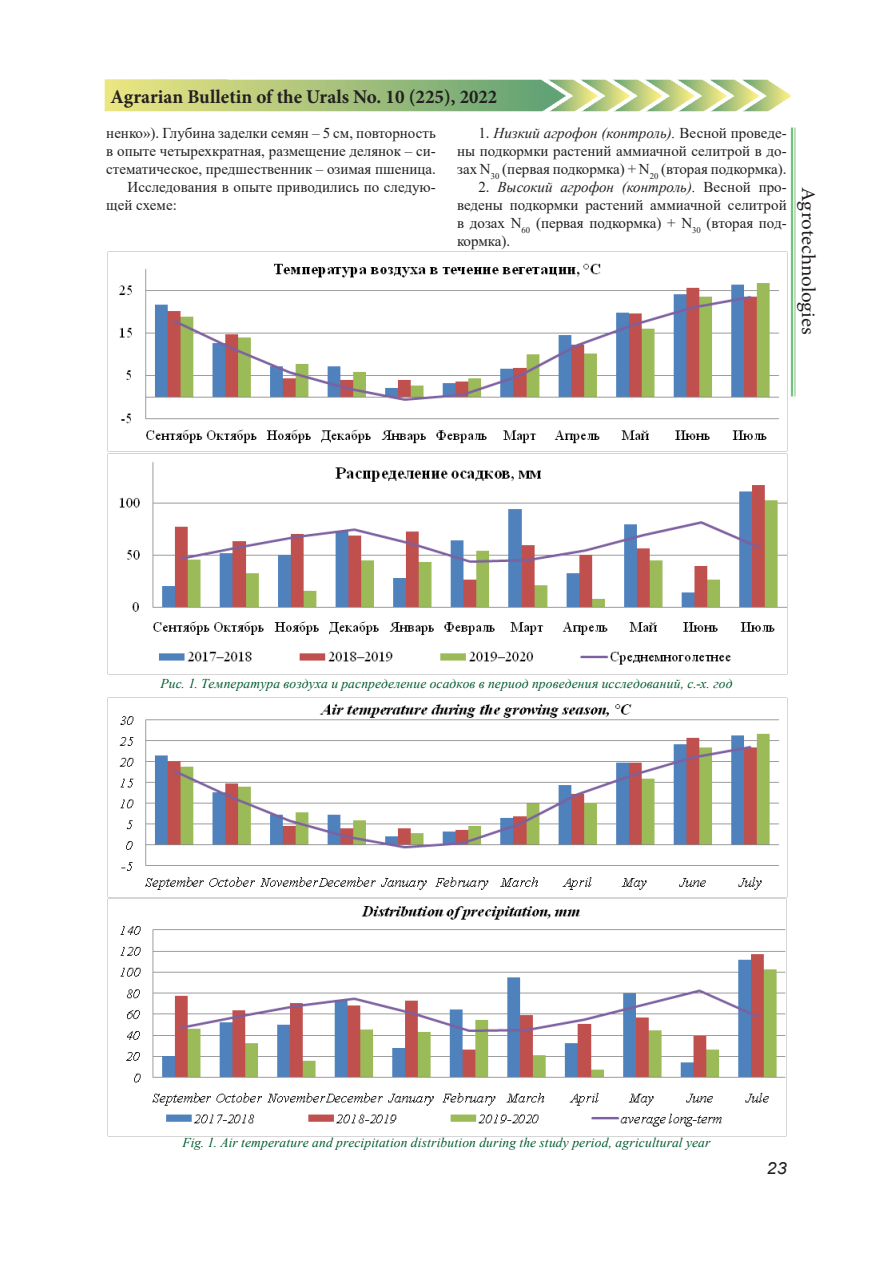
<style>
.page{position:relative;width:893px;height:1263px;background:#fff}
.page>*{position:absolute;margin:0;border:0;box-sizing:border-box;transform-origin:0 0}
.t1{font:700 19.5px "Minion Pro";color:#231f20}
.t2{font:19.5px "Minion Pro";letter-spacing:-.005em;color:#231f20;scale:1.08 1}
.t3{font:italic 16.8px "Arial";color:#231f20;scale:1.08 1}
.t4{font:15px/18px "Times New Roman";color:#231f20;text-align:justify}
.t5{font:italic 13.5px "Times New Roman";letter-spacing:.01em;color:#025b30}
.s1{font-style:italic}
</style>
<div class="page">
<hr style="left:791px;top:128px;width:2px;height:268px;background:#40ae49">
<hr style="left:795px;top:128px;width:1px;height:268px;background:#40ae49">
<img style="left:105px;top:79px;width:686px;height:32px">
<img style="left:107px;top:252px;width:681px;height:200px">
<img style="left:107px;top:454px;width:681px;height:221px">
<img style="left:107px;top:697px;width:681px;height:439px">
<h1 class="t1" style="left:111px;top:83px;width:388px">Agrarian Bulletin of the Urals No. 10 (225), 2022</h1>
<p class="t4" style="left:106px;top:123px;width:331px">ненко»). Глубина заделки семян – 5 см, повторность</p>
<p class="t4" style="left:106px;top:141px;width:331px">в опыте четырехкратная, размещение делянок – си-</p>
<p class="t4" style="left:106px;top:159px;width:331px">стематическое, предшественник – озимая пшеница.</p>
<p class="t4" style="left:128px;top:177px;width:310px">Исследования в опыте приводились по следую-</p>
<p class="t4" style="left:106px;top:195px;width:72px">щей схеме:</p>
<p class="t4" style="left:457px;top:123px;width:331px;text-indent:21px">1. <span class="s1">Низкий агрофон (контроль).</span> Весной проведе&shy;ны подкормки растений аммиачной селитрой в до&shy;зах N<sub>30</sub> (первая подкормка) + N<sub>20</sub> (вторая подкормка).</p>
<p class="t4" style="left:457px;top:177px;width:331px;text-indent:21px">2. <span class="s1">Высокий агрофон (контроль).</span> Весной про&shy;ведены подкормки растений аммиачной селитрой в дозах N<sub>60</sub> (первая подкормка) + N<sub>30</sub> (вторая под&shy;кормка).</p>
<h1 class="t2" style="left:821px;top:187px;width:138px;rotate:90deg">Agrotechnologies</h1>
<p class="t5" style="left:160px;top:674px;width:573px">Рис. 1. Температура воздуха и распределение осадков в период проведения исследований, с.-х. год</p>
<p class="t5" style="left:182px;top:1133px;width:529px">Fig. 1. Air temperature and precipitation distribution during the study period, agricultural year</p>
<p class="t3" style="left:767px;top:1157px;width:20px">23</p>
</div>
